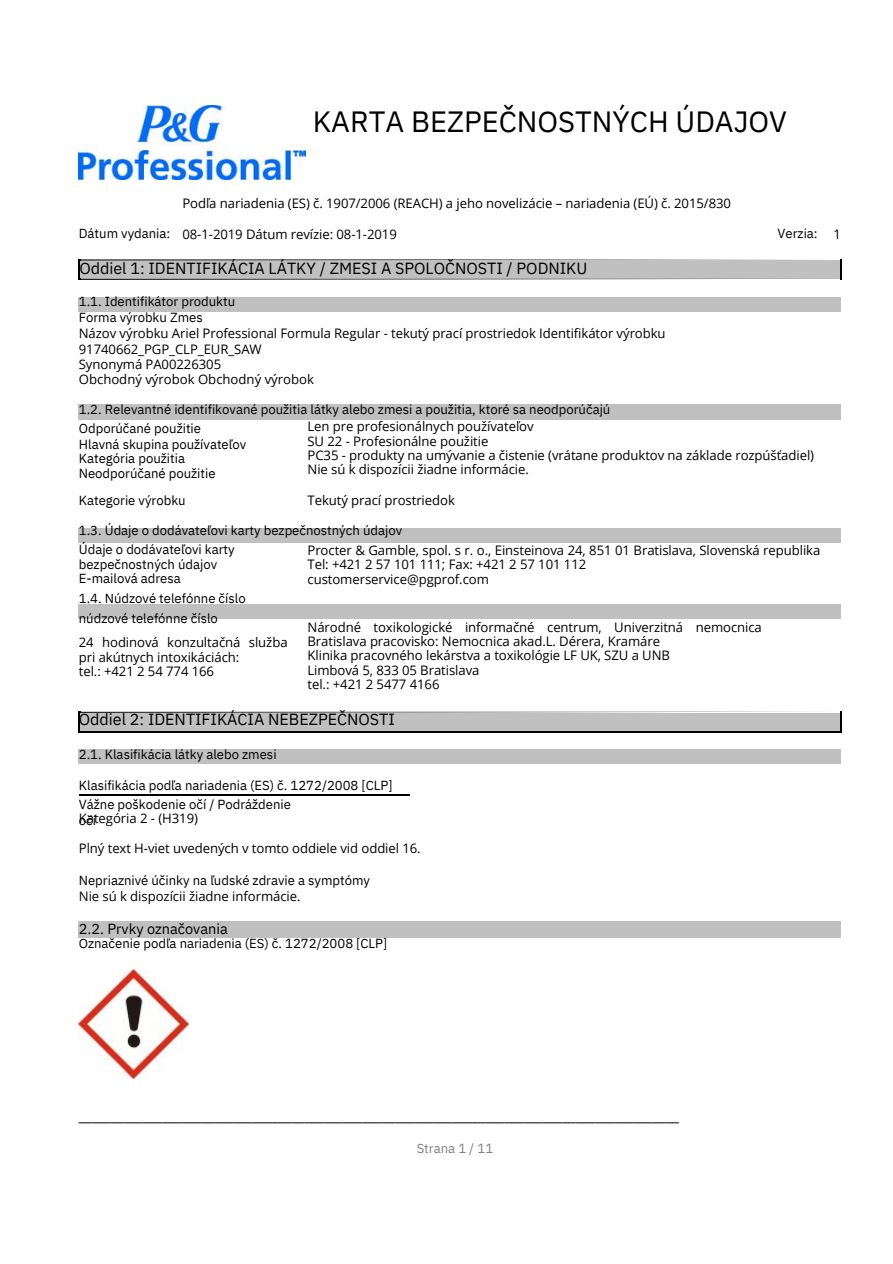
<style>
.page{position:relative;width:893px;height:1264px;background:#fff}
.page>*{position:absolute;margin:0;border:0;box-sizing:border-box;transform-origin:0 0}
.t1{font:29.25px "IBM Plex Sans";color:#000}
.t2{font:16.05px "IBM Plex Sans";color:#000}
.t3{font:14.55px "Open Sans";color:#000}
.t4{font:14.55px "IBM Plex Sans";color:#000}
.t5{font:13.2px/14.2px "Open Sans";letter-spacing:-.005em;color:#000}
.t6{font:13.2px "IBM Plex Sans";color:#000}
.t7{font:13.2px "IBM Plex Sans";color:#808080}
</style>
<div class="page">
<hr style="left:79px;top:794px;width:331px;height:1px;background:#000">
<div style="left:79px;top:297px;width:761px;height:14px;background:#c0c0c0"></div>
<div style="left:79px;top:404px;width:761px;height:15px;background:#c0c0c0"></div>
<div style="left:79px;top:527px;width:761px;height:15px;background:#c0c0c0"></div>
<div style="left:79px;top:604px;width:761px;height:15px;background:#c0c0c0"></div>
<div style="left:79px;top:749px;width:761px;height:14px;background:#c0c0c0"></div>
<div style="left:79px;top:921px;width:761px;height:16px;background:#c0c0c0"></div>
<svg style="left:78px;top:259px;width:763px;height:21px;background:#b9b9b9"></svg>
<svg style="left:78px;top:711px;width:763px;height:21px;background:#b5b5b5"></svg>
<img style="left:79px;top:105px;width:226px;height:75px">
<img style="left:79px;top:969px;width:109px;height:109px">
<p class="t1" style="left:313px;top:102px;width:476px">KARTA BEZPEČNOSTNÝCH ÚDAJOV</p>
<p class="t5" style="left:182px;top:196px;width:550px">Podľa nariadenia (ES) č. 1907/2006 (REACH) a jeho novelizácie – nariadenia (EÚ) č. 2015/830</p>
<p class="t5" style="left:182px;top:226px;width:216px">08-1-2019 Dátum revízie: 08-1-2019</p>
<p class="t6" style="left:79px;top:225px;width:93px">Dátum vydania:</p>
<p class="t5" style="left:833px;top:227px;width:9px">1</p>
<p class="t6" style="left:777px;top:225px;width:42px">Verzia:</p>
<p class="t2" style="left:79px;top:257px;width:509px">Oddiel 1: IDENTIFIKÁCIA LÁTKY / ZMESI A SPOLOČNOSTI / PODNIKU</p>
<p class="t6" style="left:79px;top:293px;width:158px">1.1. Identifikátor produktu</p>
<p class="t6" style="left:79px;top:308px;width:125px">Forma výrobku Zmes</p>
<p class="t5" style="left:79px;top:325px;width:588px;line-height:15.3px">Názov výrobku Ariel Professional Formula Regular - tekutý prací prostriedok Identifikátor výrobku<br>91740662_PGP_CLP_EUR_SAW</p>
<p class="t5" style="left:79px;top:356px;width:144px">Synonymá PA00226305</p>
<p class="t5" style="left:79px;top:372px;width:236px">Obchodný výrobok Obchodný výrobok</p>
<p class="t6" style="left:79px;top:400px;width:533px">1.2. Relevantné identifikované použitia látky alebo zmesi a použitia, ktoré sa neodporúčajú</p>
<p class="t6" style="left:79px;top:420px;width:124px">Odporúčané použitie</p>
<p class="t6" style="left:79px;top:435px;width:169px">Hlavná skupina používateľov</p>
<p class="t6" style="left:79px;top:449px;width:108px">Kategória použitia</p>
<p class="t6" style="left:79px;top:465px;width:138px">Neodporúčané použitie</p>
<p class="t6" style="left:79px;top:491px;width:108px">Kategorie výrobku</p>
<h2 class="t6" style="left:79px;top:521px;width:325px">1.3. Údaje o dodávateľovi karty bezpečnostných údajov</h2>
<p class="t6" style="left:79px;top:540px;width:157px">Údaje o dodávateľovi karty</p>
<p class="t6" style="left:79px;top:555px;width:140px">bezpečnostných údajov</p>
<p class="t6" style="left:79px;top:570px;width:104px">E-mailová adresa</p>
<p class="t6" style="left:79px;top:589px;width:168px">1.4. Núdzové telefónne číslo</p>
<p class="t6" style="left:79px;top:609px;width:141px">núdzové telefónne číslo</p>
<p class="t5" style="left:307px;top:419px;width:228px">Len pre profesionálnych používateľov</p>
<p class="t5" style="left:307px;top:433px;width:182px">SU 22 - Profesionálne použitie</p>
<p class="t5" style="left:307px;top:447px;width:508px">PC35 - produkty na umývanie a čistenie (vrátane produktov na základe rozpúšťadiel)<br>Nie sú k dispozícii žiadne informácie.</p>
<p class="t5" style="left:307px;top:492px;width:149px">Tekutý prací prostriedok</p>
<p class="t5" style="left:307px;top:543px;width:514px">Procter &amp; Gamble, spol. s r. o., Einsteinova 24, 851 01 Bratislava, Slovenská republika<br>Tel: +421 2 57 101 111; Fax: +421 2 57 101 112</p>
<p class="t5" style="left:307px;top:571px;width:183px">customerservice@pgprof.com</p>
<p class="t5" style="left:307px;top:619px;width:456px">Národné toxikologické informačné centrum, Univerzitná nemocnica<br>Bratislava pracovisko: Nemocnica akad.L. Dérera, Kramáre</p>
<p class="t5" style="left:307px;top:648px;width:364px">Klinika pracovného lekárstva a toxikológie LF UK, SZU a UNB</p>
<p class="t5" style="left:307px;top:662px;width:173px">Limbová 5, 833 05 Bratislava</p>
<p class="t5" style="left:307px;top:676px;width:133px">tel.: +421 2 5477 4166</p>
<p class="t5" style="left:79px;top:635px;width:210px">24 hodinová konzultačná služba pri akútnych intoxikáciách:</p>
<p class="t5" style="left:79px;top:663px;width:137px">tel.: +421 2 54 774 166</p>
<p class="t2" style="left:79px;top:708px;width:317px">Oddiel 2: IDENTIFIKÁCIA NEBEZPEČNOSTI</p>
<p class="t6" style="left:79px;top:745px;width:199px">2.1. Klasifikácia látky alebo zmesi</p>
<p class="t6" style="left:79px;top:776px;width:315px">Klasifikácia podľa nariadenia (ES) č. 1272/2008 [CLP]</p>
<p class="t6" style="left:79px;top:795px;width:214px">Vážne poškodenie očí / Podráždenie</p>
<p class="t6" style="left:79px;top:811px;width:19px">očí</p>
<p class="t5" style="left:79px;top:810px;width:121px">Kategória 2 - (H319)</p>
<h2 class="t5" style="left:79px;top:841px;width:343px">Plný text H-viet uvedených v tomto oddiele vid oddiel 16.</h2>
<p class="t6" style="left:79px;top:871px;width:293px">Nepriaznivé účinky na ľudské zdravie a symptómy</p>
<p class="t4" style="left:79px;top:919px;width:150px">2.2. Prvky označovania</p>
<p class="t6" style="left:79px;top:934px;width:310px">Označenie podľa nariadenia (ES) č. 1272/2008 [CLP]</p>
<p class="t5" style="left:79px;top:888px;width:223px">Nie sú k dispozícii žiadne informácie.</p>
<p class="t3" style="left:79px;top:1105px;width:601px">_____________________________________________________________________________________________</p>
<p class="t7" style="left:416px;top:1139px;width:78px">Strana 1 / 11</p>
</div>
